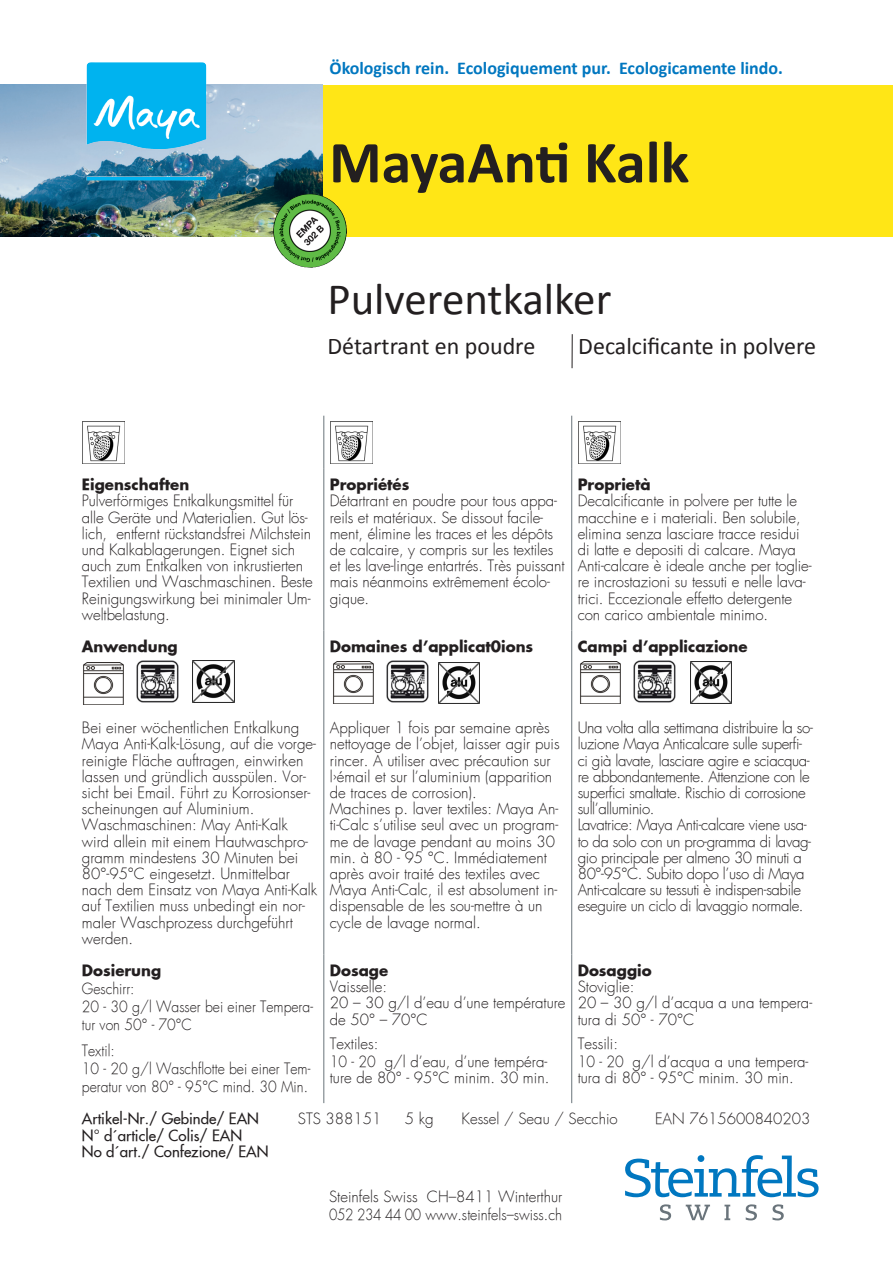
<style>
.page{position:relative;width:893px;height:1263px;background:#fff}
.page>*{position:absolute;margin:0;border:0;box-sizing:border-box;transform-origin:0 0}
.t1{font:700 60px "Calibri";color:#231f20}
.t2{font:45px "Calibri";color:#231f20}
.t3{font:24px "Calibri";color:#231f20}
.t4{font:700 18px "Calibri";color:#0077c0}
.t5{font:300 15px/16.2px "Futura";letter-spacing:-.005em;color:#231f20}
.t6{font:300 15px/16.2px "Futura";letter-spacing:-.025em;color:#231f20}
.t7{font:300 15px/18px "Futura";letter-spacing:-.005em;color:#231f20;scale:.93 1}
.t8{font:700 15px "Futura";color:#231f20}
.t9{font:15px/16.2px "Futura";color:#231f20}
</style>
<div class="page">
<hr style="left:324px;top:416px;width:1px;height:53px;background:#6a747b">
<hr style="left:571px;top:416px;width:1px;height:53px;background:#6a747b">
<hr style="left:324px;top:469px;width:1px;height:161px;background:#6a747b">
<hr style="left:571px;top:469px;width:1px;height:161px;background:#6a747b">
<hr style="left:324px;top:630px;width:1px;height:324px;background:#6a747b">
<hr style="left:571px;top:630px;width:1px;height:324px;background:#6a747b">
<hr style="left:324px;top:954px;width:1px;height:149px;background:#6a747b">
<hr style="left:571px;top:954px;width:1px;height:149px;background:#6a747b">
<img style="left:82px;top:421px;width:42px;height:42px">
<img style="left:330px;top:421px;width:42px;height:42px">
<img style="left:578px;top:421px;width:42px;height:42px">
<img style="left:83px;top:663px;width:41px;height:41px">
<hr style="left:572px;top:334px;width:1px;height:34px;background:#231f20">
<div style="left:322px;top:85px;width:571px;height:152px;background:#ffe616"></div>
<img style="left:333px;top:662px;width:41px;height:41px">
<img style="left:580px;top:662px;width:41px;height:41px">
<img style="left:137px;top:661px;width:42px;height:41px">
<img style="left:387px;top:661px;width:42px;height:41px">
<img style="left:634px;top:661px;width:41px;height:41px">
<img style="left:192px;top:661px;width:42px;height:41px">
<img style="left:438px;top:662px;width:42px;height:42px">
<img style="left:690px;top:662px;width:42px;height:42px">
<img style="left:0;top:85px;width:322px;height:152px">
<img style="left:273px;top:194px;width:74px;height:74px">
<svg style="left:625px;top:1155px;width:194px;height:42px"></svg>
<svg style="left:660px;top:1204px;width:11px;height:16px"></svg>
<svg style="left:746px;top:1204px;width:11px;height:16px"></svg>
<svg style="left:772px;top:1204px;width:12px;height:16px"></svg>
<svg style="left:686px;top:1205px;width:24px;height:15px"></svg>
<svg style="left:724px;top:1205px;width:6px;height:15px"></svg>
<img style="left:86px;top:62px;width:120px;height:118px">
<p class="t4" style="left:329px;top:56px;width:455px">Ökologisch rein. Ecologiquement pur. Ecologicamente lindo.</p>
<h1 class="t1" style="left:329px;top:124px;width:362px">MayaAnti Kalk</h1>
<h2 class="t2" style="left:327px;top:271px;width:285px">Pulverentkalker</h2>
<h3 class="t3" style="left:327px;top:331px;width:209px">Détartrant en poudre</h3>
<h3 class="t3" style="left:578px;top:331px;width:239px">Decalcificante in polvere</h3>
<p class="t8" style="left:82px;top:475px;width:109px">Eigenschaften</p>
<p class="t5" style="left:82px;top:493px;width:232px">Pulverförmiges Entkalkungsmittel für alle Geräte und Materialien. Gut lös&shy;lich, entfernt rückstandsfrei Milchstein und Kalkablagerungen. Eignet sich auch zum Entkalken von inkrustierten Textilien und Waschmaschinen. Beste Reinigungswirkung bei minimaler Um&shy;weltbelastung.</p>
<p class="t8" style="left:82px;top:636px;width:97px">Anwendung</p>
<p class="t8" style="left:330px;top:475px;width:81px">Propriétés</p>
<p class="t5" style="left:330px;top:493px;width:236px">Détartrant en poudre pour tous appa&shy;reils et matériaux. Se dissout facile&shy;ment, élimine les traces et les dépôts de calcaire, y compris sur les textiles et les lave-linge entartrés. Très puissant mais néanmoins extrêmement écolo&shy;gique.</p>
<p class="t8" style="left:330px;top:636px;width:205px">Domaines d’applicat0ions</p>
<p class="t8" style="left:578px;top:475px;width:74px">Proprietà</p>
<p class="t5" style="left:578px;top:493px;width:235px">Decalcificante in polvere per tutte le macchine e i materiali. Ben solubile, elimina senza lasciare tracce residui di latte e depositi di calcare. Maya Anti-calcare è ideale anche per toglie&shy;re incrostazioni su tessuti e nelle lava&shy;trici. Eccezionale effetto detergente con carico ambientale minimo.</p>
<p class="t8" style="left:578px;top:636px;width:171px">Campi d’applicazione</p>
<p class="t5" style="left:82px;top:720px;width:237px">Bei einer wöchentlichen Entkalkung Maya Anti-Kalk-Lösung, auf die vorge&shy;reinigte Fläche auftragen, einwirken lassen und gründlich ausspülen. Vor&shy;sicht bei Email. Führt zu Korrosionser&shy;scheinungen auf Aluminium.<br>Waschmaschinen: May Anti-Kalk wird allein mit einem Hautwaschpro&shy;gramm mindestens 30 Minuten bei 80°-95°C eingesetzt. Unmittelbar nach dem Einsatz von Maya Anti-Kalk auf Textilien muss unbedingt ein nor&shy;maler Waschprozess durchgeführt werden.</p>
<p class="t8" style="left:82px;top:960px;width:81px">Dosierung</p>
<p class="t7" style="left:82px;top:980px;width:250px">Geschirr:<br>20 - 30 g/l Wasser bei einer Tempera&shy;tur von 50° - 70°C</p>
<p class="t7" style="left:82px;top:1042px;width:247px">Textil:<br>10 - 20 g/l Waschflotte bei einer Tem&shy;peratur von 80° - 95°C mind. 30 Min.</p>
<p class="t5" style="left:330px;top:720px;width:231px">Appliquer 1 fois par semaine après nettoyage de l’objet, laisser agir puis rincer. A utiliser avec précaution sur l›émail et sur l’aluminium (apparition de traces de corrosion).<br>Machines p. laver textiles: Maya An&shy;ti-Calc s’utilise seul avec un program&shy;me de lavage pendant au moins 30 min. à 80 - 95 °C. Immédiatement après avoir traité des textiles avec Maya Anti-Calc, il est absolument in&shy;dispensable de les sou-mettre à un cycle de lavage normal.</p>
<p class="t8" style="left:330px;top:960px;width:60px">Dosage</p>
<p class="t5" style="left:330px;top:979px;width:237px">Vaisselle:<br>20 – 30 g/l d’eau d’une température de 50° – 70°C</p>
<p class="t5" style="left:330px;top:1035px;width:219px;line-height:18px">Textiles:<br>10 - 20 g/l d’eau, d’une tempéra-</p>
<p class="t5" style="left:330px;top:1070px;width:221px">ture de 80° - 95°C minim. 30 min.</p>
<p class="t6" style="left:578px;top:720px;width:237px">Una volta alla settimana distribuire la so&shy;luzione Maya Anticalcare sulle superfi&shy;ci già lavate, lasciare agire e sciacqua&shy;re abbondantemente. Attenzione con le superfici smaltate. Rischio di corrosione sull’alluminio.<br>Lavatrice: Maya Anti-calcare viene usa&shy;to da solo con un pro-gramma di lavag&shy;gio principale per almeno 30 minuti a 80°-95°C. Subito dopo l’uso di Maya Anti-calcare su tessuti è indispen-sabile eseguire un ciclo di lavaggio normale.</p>
<p class="t8" style="left:578px;top:960px;width:75px">Dosaggio</p>
<p class="t5" style="left:578px;top:979px;width:236px">Stoviglie:<br>20 – 30 g/l d’acqua a una tempera&shy;tura di 50° - 70°C</p>
<p class="t5" style="left:578px;top:1035px;width:232px;line-height:18px">Tessili:<br>10 - 20 g/l d’acqua a una tempera-</p>
<p class="t5" style="left:578px;top:1070px;width:218px">tura di 80° - 95°C minim. 30 min.</p>
<p class="t9" style="left:82px;top:1111px;width:179px">Artikel-Nr./ Gebinde/ EAN</p>
<p class="t5" style="left:298px;top:1111px;width:85px">STS 388151</p>
<p class="t5" style="left:405px;top:1111px;width:30px">5 kg</p>
<p class="t5" style="left:461px;top:1111px;width:158px">Kessel / Seau / Secchio</p>
<p class="t5" style="left:655px;top:1111px;width:157px">EAN 7615600840203</p>
<p class="t9" style="left:82px;top:1127px;width:188px">N° d´article/ Colis/ EAN<br>No d´art./ Confezione/ EAN</p>
<p class="t5" style="left:329px;top:1188px;width:235px;line-height:18px">Steinfels Swiss CH–8411 Winterthur<br>052 234 44 00 www.steinfels–swiss.ch</p>
</div>
